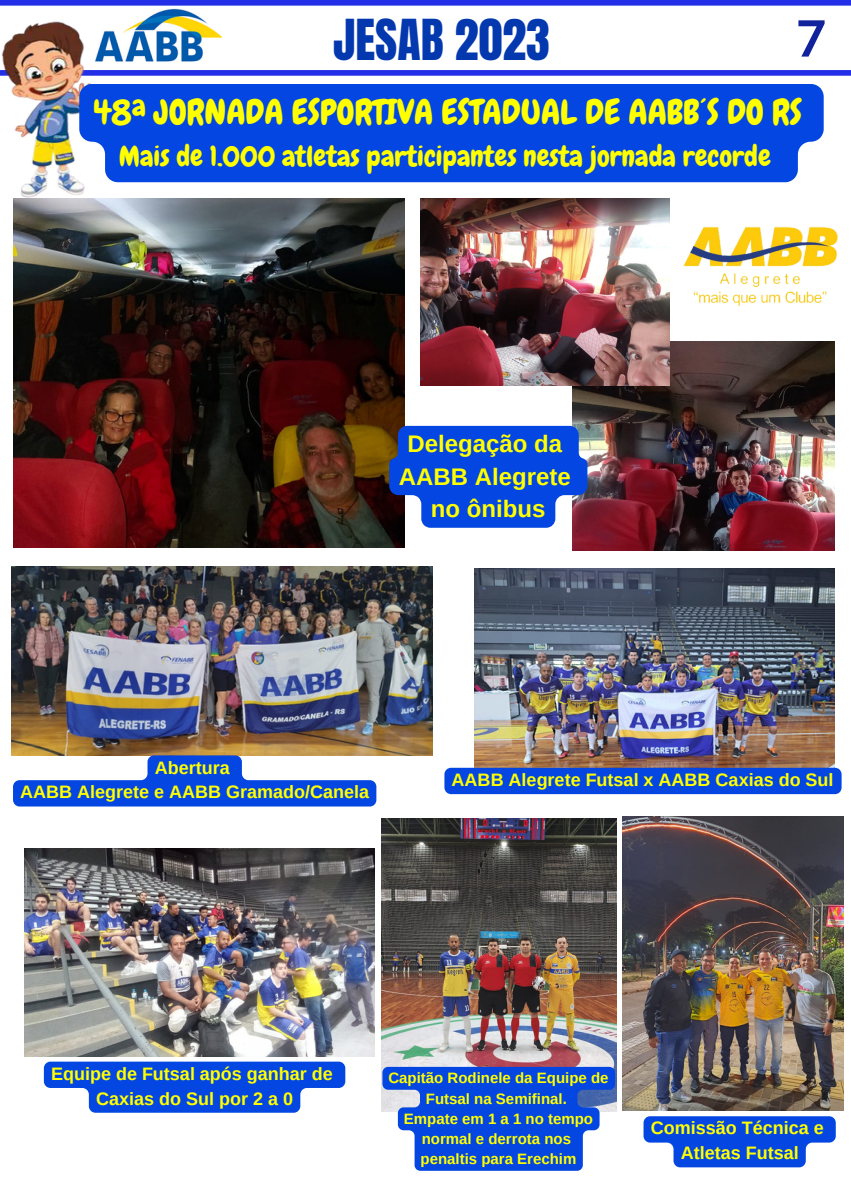
<style>
.page{position:relative;width:851px;height:1191px;background:#fff}
.page>*{position:absolute;margin:0;border:0;box-sizing:border-box;transform-origin:0 0}
.t1{font:700 52.5px "HK Grotesk";color:#12229d}
.t2{font:48px "Anton";color:#0438af}
.t3{font:34.5px "Chewy";color:#ff0}
.t4{font:28.5px "Chewy";color:#ff0}
.t5{font:700 24px "Arimo";color:#ff0}
.t6{font:700 18px "Arimo";color:#ff0}
.t7{font:700 15px/20.2px "Arimo";color:#ff0;text-align:center}
</style>
<div class="page">
<img style="left:112px;top:8px;width:109px;height:54px">
<div style="left:0;top:0;width:850px;height:6px;background:#222fe6"></div>
<div style="left:0;top:70px;width:850px;height:6px;background:#222fe6"></div>
<img style="left:13px;top:198px;width:392px;height:350px">
<img style="left:573px;top:342px;width:261px;height:208px">
<img style="left:420px;top:198px;width:249px;height:187px">
<img style="left:25px;top:848px;width:350px;height:208px">
<img style="left:11px;top:566px;width:421px;height:189px">
<img style="left:475px;top:568px;width:359px;height:199px">
<img style="left:622px;top:816px;width:221px;height:294px">
<img style="left:0;top:5px;width:112px;height:205px">
<img style="left:669px;top:198px;width:169px;height:141px">
<img style="left:381px;top:818px;width:235px;height:293px">
<svg style="left:389px;top:426px;width:198px;height:101px"></svg>
<svg style="left:44px;top:1061px;width:301px;height:51px"></svg>
<svg style="left:13px;top:755px;width:363px;height:51px"></svg>
<div style="left:444px;top:767px;width:397px;height:27px;background:#0346e1"></div>
<svg style="left:643px;top:1116px;width:192px;height:51px"></svg>
<div style="left:79px;top:84px;width:744px;height:98px;background:#0346e1"></div>
<svg style="left:382px;top:1066px;width:233px;height:104px"></svg>
<p class="t2" style="left:333px;top:5px;width:218px">JESAB 2023</p>
<p class="t1" style="left:796px;top:9px;width:32px">7</p>
<p class="t3" style="left:93px;top:90px;width:710px">48ª JORNADA ESPORTIVA ESTADUAL DE AABB´S DO RS</p>
<p class="t4" style="left:119px;top:138px;width:653px">Mais de 1.000 atletas participantes nesta jornada recorde</p>
<p class="t5" style="left:407px;top:430px;width:156px">Delegação da</p>
<p class="t5" style="left:399px;top:463px;width:173px">AABB Alegrete</p>
<p class="t5" style="left:431px;top:495px;width:116px">no ônibus</p>
<p class="t6" style="left:155px;top:757px;width:76px">Abertura</p>
<p class="t6" style="left:20px;top:782px;width:350px">AABB Alegrete e AABB Gramado/Canela</p>
<p class="t6" style="left:451px;top:769px;width:383px">AABB Alegrete Futsal x AABB Caxias do Sul</p>
<p class="t6" style="left:51px;top:1063px;width:283px">Equipe de Futsal após ganhar de</p>
<p class="t6" style="left:96px;top:1088px;width:198px">Caxias do Sul por 2 a 0</p>
<p class="t7" style="left:388px;top:1067px;width:221px">Capitão Rodinele da Equipe de<br>Futsal na Semifinal.</p>
<p class="t7" style="left:404px;top:1108px;width:191px">Empate em 1 a 1 no tempo normal e derrota nos</p>
<p class="t7" style="left:420px;top:1148px;width:157px">penaltis para Erechim</p>
<p class="t6" style="left:650px;top:1117px;width:174px">Comissão Técnica e</p>
<p class="t6" style="left:680px;top:1142px;width:119px">Atletas Futsal</p>
</div>
